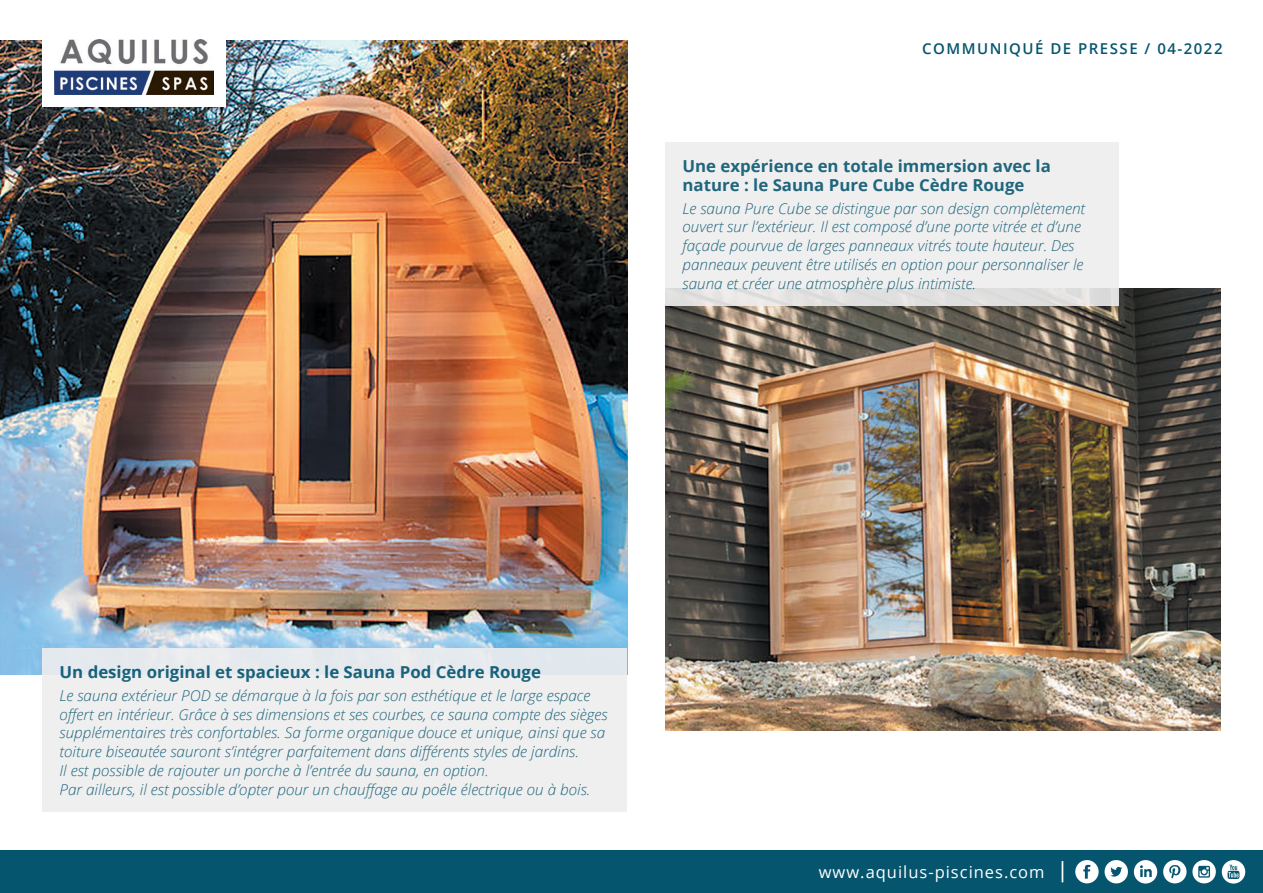
<style>
.page{position:relative;width:1263px;height:893px;background:#fff}
.page>*{position:absolute;margin:0;border:0;box-sizing:border-box;transform-origin:0 0}
.t1{font:700 16.5px/18.8px "Open Sans";color:#06556e}
.t2{font:16.5px "Open Sans";letter-spacing:.06em;color:#fff}
.t3{font:italic 300 15px/18.8px "Open Sans";color:#06556e}
.t4{font:600 15px "Open Sans";letter-spacing:.1em;color:#06556e}
</style>
<div class="page">
<img style="left:0;top:648px;width:43px;height:27px">
<img style="left:0;top:40px;width:627px;height:608px">
<div style="left:0;top:850px;width:1263px;height:43px;background:#06556e"></div>
<hr style="left:1061px;top:861px;width:2px;height:21px;background:#fff">
<svg style="left:1075px;top:860px;width:23px;height:23px"></svg>
<svg style="left:1104px;top:860px;width:24px;height:23px"></svg>
<svg style="left:1163px;top:860px;width:23px;height:23px"></svg>
<svg style="left:1192px;top:860px;width:24px;height:23px"></svg>
<svg style="left:1222px;top:860px;width:23px;height:23px"></svg>
<svg style="left:1134px;top:860px;width:23px;height:23px"></svg>
<div style="left:43px;top:27px;width:183px;height:80px;background:#fff"></div>
<img style="left:54px;top:39px;width:160px;height:55px">
<div style="left:43px;top:648px;width:584px;height:164px;background:#eeeeef"></div>
<img style="left:665px;top:289px;width:555px;height:441px">
<div style="left:665px;top:142px;width:454px;height:164px;background:#eeeeef"></div>
<p class="t4" style="left:922px;top:38px;width:302px">COMMUNIQUÉ DE PRESSE / 04-2022</p>
<p class="t1" style="left:682px;top:156px;width:370px">Une expérience en totale immersion avec la nature : le Sauna Pure Cube Cèdre Rouge</p>
<p class="t3" style="left:682px;top:198px;width:404px">Le sauna Pure Cube se distingue par son design complètement ouvert sur l’extérieur. Il est composé d’une porte vitrée et d’une façade pourvue de larges panneaux vitrés toute hauteur. Des panneaux peuvent être utilisés en option pour personnaliser le sauna et créer une atmosphère plus intimiste.</p>
<p class="t1" style="left:60px;top:662px;width:483px">Un design original et spacieux : le Sauna Pod Cèdre Rouge</p>
<p class="t3" style="left:60px;top:686px;width:550px">Le sauna extérieur POD se démarque à la fois par son esthétique et le large espace offert en intérieur. Grâce à ses dimensions et ses courbes, ce sauna compte des sièges supplémentaires très confortables. Sa forme organique douce et unique, ainsi que sa toiture biseautée sauront s’intégrer parfaitement dans différents styles de jardins.<br>Il est possible de rajouter un porche à l’entrée du sauna, en option.<br>Par ailleurs, il est possible d’opter pour un chauffage au poêle électrique ou à bois.</p>
<p class="t2" style="left:819px;top:861px;width:227px">www.aquilus-piscines.com</p>
</div>
